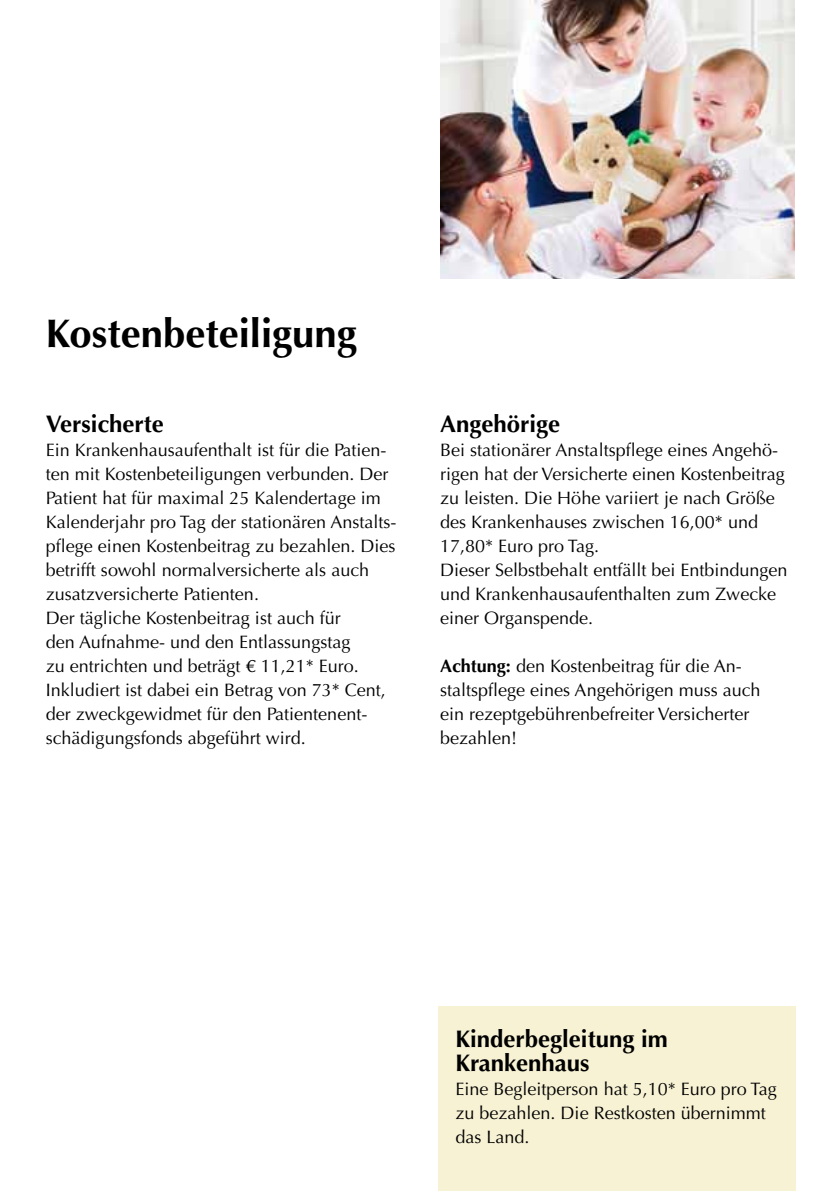
<style>
.page{position:relative;width:840px;height:1191px;background:#fff}
.page>*{position:absolute;margin:0;border:0;box-sizing:border-box;transform-origin:0 0}
.t1{font:700 40px "Optima LT Std";color:#000}
.t2{font:700 24px/24px "Optima LT Std";color:#000}
.t3{font:18px/24px "Optima LT Std";color:#000}
.s1{font-weight:700}
</style>
<div class="page">
<img style="left:440px;top:0;width:354px;height:279px">
<div style="left:438px;top:1006px;width:357px;height:185px;background:#f7f2d4"></div>
<h1 class="t1" style="left:46px;top:310px;width:312px">Kostenbeteiligung</h1>
<h2 class="t2" style="left:46px;top:412px;width:119px">Versicherte</h2>
<p class="t3" style="left:46px;top:438px;width:352px">Ein Krankenhausaufenthalt ist für die Patien&shy;ten mit Kostenbeteiligungen verbunden. Der Patient hat für maximal 25 Kalendertage im Kalenderjahr pro Tag der stationären Anstalts&shy;pflege einen Kostenbeitrag zu bezahlen. Dies betrifft sowohl normalversicherte als auch zusatzversicherte Patienten.<br>Der tägliche Kostenbeitrag ist auch für<br>den Aufnahme- und den Entlassungstag<br>zu entrichten und beträgt € 11,21* Euro.<br>Inkludiert ist dabei ein Betrag von 73* Cent, der zweckgewidmet für den Patientenent&shy;schädigungsfonds abgeführt wird.</p>
<h2 class="t2" style="left:440px;top:412px;width:122px">Angehörige</h2>
<p class="t3" style="left:440px;top:438px;width:349px">Bei stationärer Anstaltspflege eines Angehö&shy;rigen hat der Versicherte einen Kostenbeitrag zu leisten. Die Höhe variiert je nach Größe des Krankenhauses zwischen 16,00* und 17,80* Euro pro Tag.<br>Dieser Selbstbehalt entfällt bei Entbindungen und Krankenhausaufenthalten zum Zwecke einer Organspende.</p>
<p class="t3" style="left:440px;top:654px;width:322px"><span class="s1">Achtung:</span> den Kostenbeitrag für die An&shy;staltspflege eines Angehörigen muss auch ein rezeptgebührenbefreiter Versicherter bezahlen!</p>
<h2 class="t2" style="left:455px;top:1027px;width:214px">Kinderbegleitung im<br>Krankenhaus</h2>
<p class="t3" style="left:455px;top:1077px;width:322px">Eine Begleitperson hat 5,10* Euro pro Tag zu bezahlen. Die Restkosten übernimmt das Land.</p>
</div>
